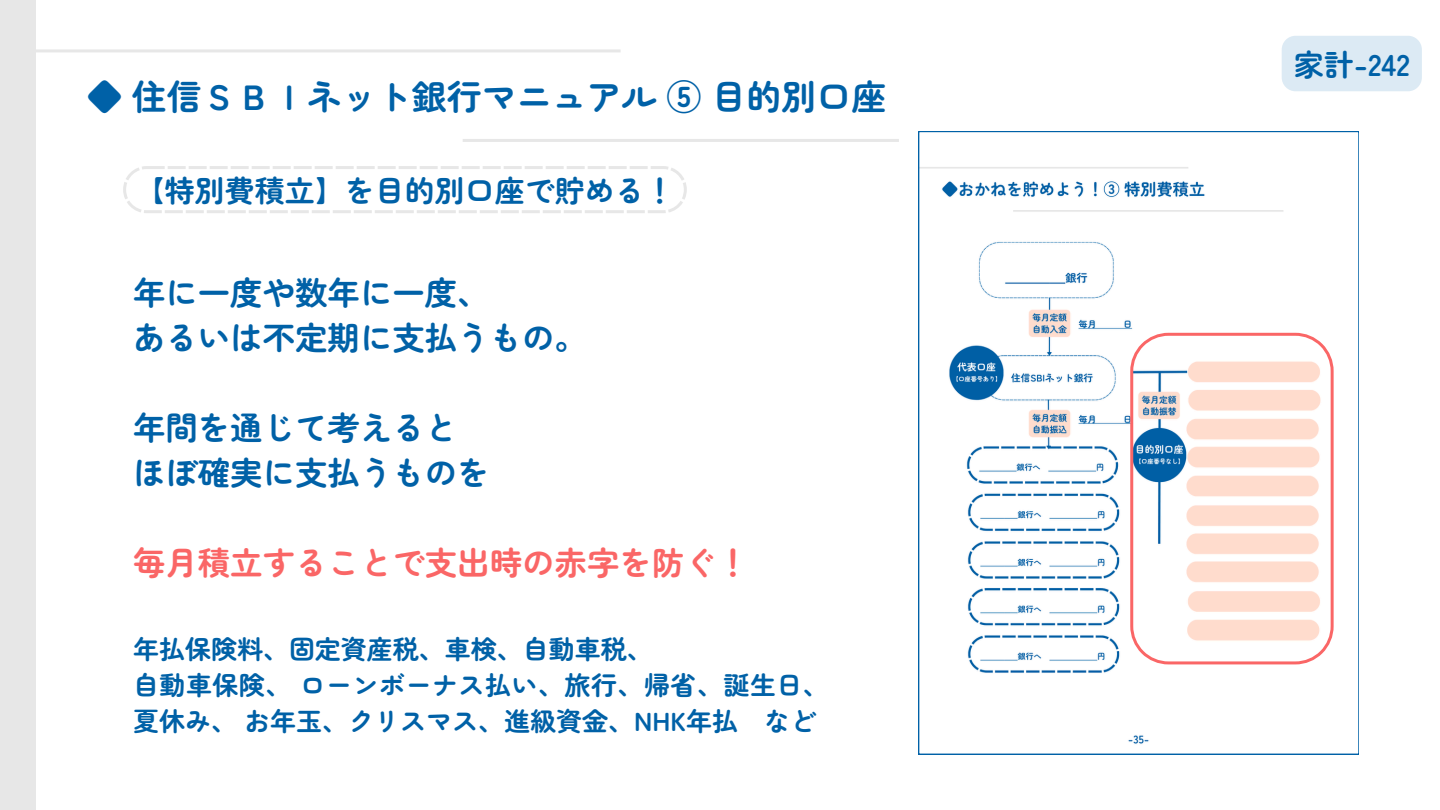
<style>
.page{position:relative;width:1440px;height:810px;background:#fff}
.page>*{position:absolute;margin:0;border:0;box-sizing:border-box;transform-origin:0 0}
.t1{font:700 35px "Zen Maru Gothic";color:#0061a7}
.t2{font:700 32.4px/45px "Zen Maru Gothic";color:#0061a7}
.t3{font:700 32.4px "Zen Maru Gothic";color:#fa6666}
.t4{font:700 30px "Zen Maru Gothic";color:#0061a7}
.t5{font:700 26px/36px "Zen Maru Gothic";color:#0061a7}
</style>
<div class="page">
<hr style="left:463px;top:139px;width:436px;height:3px;background:#e7e7e7">
<hr style="left:36px;top:49px;width:585px;height:3px;background:#e7e7e7">
<svg style="left:919px;top:131px;width:440px;height:623px"></svg>
<svg style="left:1130px;top:333px;width:204px;height:331px"></svg>
<svg style="left:123px;top:166px;width:564px;height:47px"></svg>
<div style="left:0;top:0;width:36px;height:810px;background:#e7e7e7"></div>
<div style="left:1282px;top:36px;width:140px;height:55px;background:#dceaf4;border-radius:14px"></div>
<p class="t1" style="left:87px;top:70px;width:801px">◆ 住信ＳＢＩネット銀行マニュアル ⑤ 目的別口座</p>
<h2 class="t4" style="left:135px;top:167px;width:541px">【特別費積立】を目的別口座で貯める！</h2>
<h1 class="t2" style="left:133px;top:269px;width:455px">年に一度や数年に一度、<br>あるいは不定期に支払うもの。</h1>
<h3 class="t2" style="left:133px;top:404px;width:358px">年間を通じて考えるとほぼ確実に支払うものを</h3>
<p class="t3" style="left:133px;top:538px;width:618px">毎月積立することで支出時の赤字を防ぐ！</p>
<h3 class="t5" style="left:133px;top:629px;width:521px">年払保険料、固定資産税、車検、自動車税、</h3>
<h2 class="t5" style="left:133px;top:665px;width:697px">自動車保険、ローンボーナス払い、旅行、帰省、誕生日、夏休み、お年玉、クリスマス、進級資金、NHK年払 など</h2>
<h2 class="t4" style="left:1294px;top:41px;width:118px">家計-242</h2>
</div>
